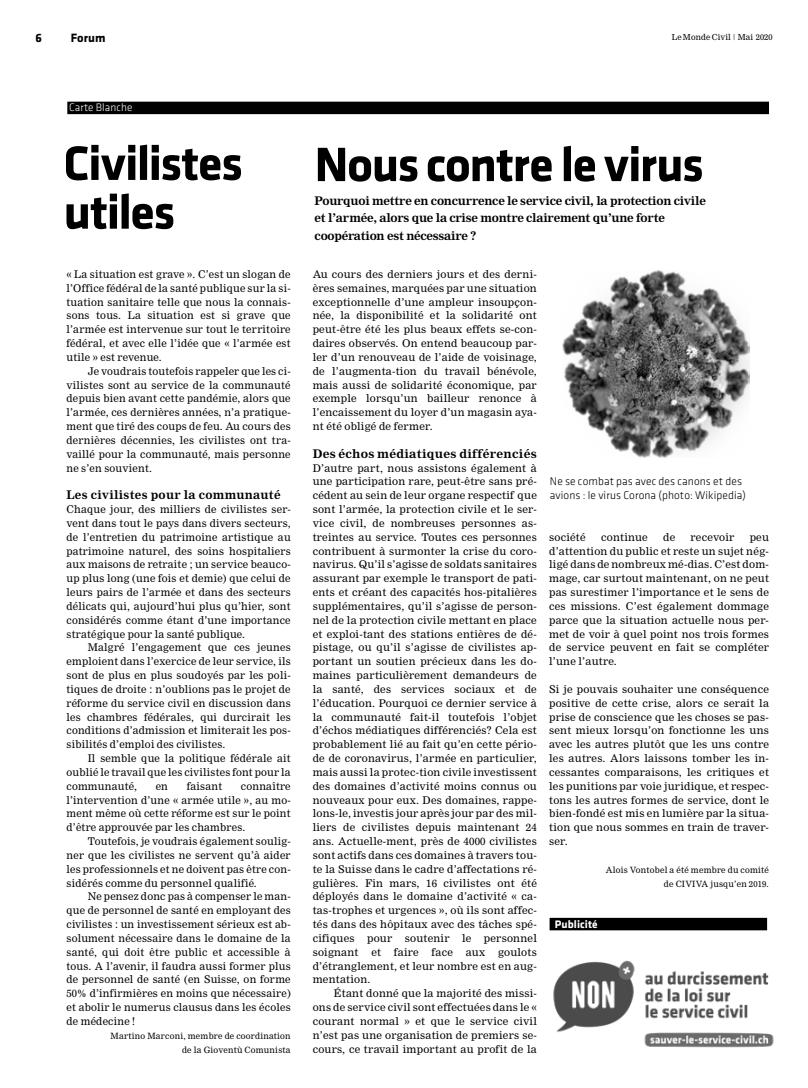
<style>
.page{position:relative;width:808px;height:1088px;background:#fff}
.page>*{position:absolute;margin:0;border:0;box-sizing:border-box;transform-origin:0 0}
.t1{font:700 50px/48.8px "Klavika";letter-spacing:-.03em;color:#000}
.t2{font:700 12.5px "Klavika";color:#000}
.t3{font:700 11.62px/17.5px "Nimrod MT Std";letter-spacing:-.02em;color:#000}
.t4{font:700 11.62px "Nimrod MT Std";letter-spacing:.02em;color:#000}
.t5{font:300 11.5px/13.9px "Klavika";letter-spacing:.01em;color:#000}
.t6{font:300 11.25px "Klavika";letter-spacing:.01em;color:#fff}
.t7{font:700 11.25px "Klavika";letter-spacing:.01em;color:#fff}
.t8{font:10.38px/13.9px "Nimrod MT Std";letter-spacing:.02em;color:#000;text-align:justify}
.t9{font:8.5px/13.9px "Nimrod MT Std";letter-spacing:.025em;color:#000;text-align:right}
.t10{font:8.12px "Nimrod MT Std";letter-spacing:.02em;color:#000}
</style>
<div class="page">
<img style="left:562px;top:270px;width:188px;height:188px">
<div style="left:67px;top:102px;width:702px;height:12px;background:#000"></div>
<img style="left:553px;top:960px;width:221px;height:88px">
<div style="left:550px;top:918px;width:217px;height:12px;background:#000"></div>
<p class="t2" style="left:35px;top:31px;width:8px">6</p>
<p class="t2" style="left:71px;top:31px;width:36px">Forum</p>
<p class="t10" style="left:672px;top:32px;width:102px">Le Monde Civil | Mai 2020</p>
<p class="t6" style="left:69px;top:102px;width:65px">Carte Blanche</p>
<h1 class="t1" style="left:63px;top:140px;width:181px">Civilistes utiles</h1>
<p class="t8" style="left:66px;top:267px;width:226px">« La situation est grave ». C’est un slogan de l’Office fédéral de la santé publique sur la si&shy;tuation sanitaire telle que nous la connais&shy;sons tous. La situation est si grave que l’armée est intervenue sur tout le territoire fédéral, et avec elle l’idée que « l’armée est utile » est revenue.</p>
<p class="t8" style="left:66px;top:364px;width:226px;text-indent:21px">Je voudrais toutefois rappeler que les ci&shy;vilistes sont au service de la communauté depuis bien avant cette pandémie, alors que l’armée, ces dernières années, n’a pratique&shy;ment que tiré des coups de feu. Au cours des dernières décennies, les civilistes ont tra&shy;vaillé pour la communauté, mais personne ne s’en souvient.</p>
<p class="t4" style="left:66px;top:488px;width:216px">Les civilistes pour la communauté</p>
<p class="t8" style="left:66px;top:502px;width:226px">Chaque jour, des milliers de civilistes ser&shy;vent dans tout le pays dans divers secteurs, de l’entretien du patrimoine artistique au patrimoine naturel, des soins hospitaliers aux maisons de retraite ; un service beauco&shy;up plus long (une fois et demie) que celui de leurs pairs de l’armée et dans des secteurs délicats qui, aujourd’hui plus qu’hier, sont considérés comme étant d’une importance stratégique pour la santé publique.</p>
<p class="t8" style="left:66px;top:641px;width:226px;text-indent:21px">Malgré l’engagement que ces jeunes emploient dans l’exercice de leur service, ils sont de plus en plus soudoyés par les poli&shy;tiques de droite : n’oublions pas le projet de réforme du service civil en discussion dans les chambres fédérales, qui durcirait les conditions d’admission et limiterait les pos&shy;sibilités d’emploi des civilistes.</p>
<p class="t8" style="left:66px;top:751px;width:226px;text-indent:21px">Il semble que la politique fédérale ait oublié le travail que les civilistes font pour la communauté,</p>
<p class="t8" style="left:66px;top:779px;width:226px;text-indent:174px">connaître l’intervention d’une « armée utile », au mo&shy;ment même où cette réforme est sur le point d’être approuvée par les chambres.</p>
<p class="t8" style="left:66px;top:834px;width:226px;text-indent:21px">Toutefois, je voudrais également soulig&shy;ner que les civilistes ne servent qu’à aider les professionnels et ne doivent pas être con&shy;sidérés comme du personnel qualifié.</p>
<p class="t8" style="left:66px;top:890px;width:226px;text-indent:21px">Ne pensez donc pas à compenser le man&shy;que de personnel de santé en employant des civilistes : un investissement sérieux est ab&shy;solument nécessaire dans le domaine de la santé, qui doit être public et accessible à tous. A l’avenir, il faudra aussi former plus de personnel de santé (en Suisse, on forme 50% d’infirmières en moins que nécessaire) et abolir le numerus clausus dans les écoles de médecine !</p>
<p class="t9" style="left:111px;top:1029px;width:182px">Martino Marconi, membre de coordination de la Gioventù Comunista</p>
<p class="t8" style="left:156px;top:779px;width:14px">en</p>
<p class="t8" style="left:187px;top:779px;width:37px">faisant</p>
<h1 class="t1" style="left:315px;top:141px;width:390px">Nous contre le virus</h1>
<p class="t3" style="left:315px;top:192px;width:393px">Pourquoi mettre en concurrence le service civil, la protection civile et l’armée, alors que la crise montre clairement qu’une forte coopération est nécessaire ?</p>
<p class="t8" style="left:313px;top:267px;width:226px">Au cours des derniers jours et des derni&shy;ères semaines, marquées par une situation exceptionnelle d’une ampleur insoupçon&shy;née, la disponibilité et la solidarité ont peut-être été les plus beaux effets se-con&shy;daires observés. On entend beaucoup par&shy;ler d’un renouveau de l’aide de voisinage, de l’augmenta-tion du travail bénévole, mais aussi de solidarité économique, par exemple lorsqu’un bailleur renonce à l’encaissement du loyer d’un magasin aya&shy;nt été obligé de fermer.</p>
<p class="t4" style="left:313px;top:447px;width:226px">Des échos médiatiques différenciés</p>
<p class="t8" style="left:313px;top:461px;width:226px">D’autre part, nous assistons également à une participation rare, peut-être sans pré&shy;cédent au sein de leur organe respectif que sont l’armée, la protection civile et le ser&shy;vice civil, de nombreuses personnes as&shy;treintes au service. Toutes ces personnes contribuent à surmonter la crise du coro&shy;navirus. Qu’il s’agisse de soldats sanitaires assurant par exemple le transport de pati&shy;ents et créant des capacités hos-pitalières supplémentaires, qu’il s’agisse de person&shy;nel de la protection civile mettant en place et exploi-tant des stations entières de dé&shy;pistage, ou qu’il s’agisse de civilistes ap&shy;portant un soutien précieux dans les do&shy;maines particulièrement demandeurs de la santé, des services sociaux et de l’éducation. Pourquoi ce dernier service à la communauté fait-il toutefois l’objet d’échos médiatiques différenciés? Cela est probablement lié au fait qu’en cette pério&shy;de de coronavirus, l’armée en particulier, mais aussi la protec-tion civile investissent des domaines d’activité moins connus ou nouveaux pour eux. Des domaines, rappe&shy;lons-le, investis jour après jour par des mil&shy;liers de civilistes depuis maintenant 24 ans. Actuelle-ment, près de 4000 civilistes sont actifs dans ces domaines à travers tou&shy;te la Suisse dans le cadre d’affectations ré&shy;gulières. Fin mars, 16 civilistes ont été déployés dans le domaine d’activité « ca&shy;tas-trophes et urgences », où ils sont affec&shy;tés dans des hôpitaux avec des tâches spé&shy;cifiques pour soutenir le personnel soignant et faire face aux goulots d’étranglement, et leur nombre est en aug&shy;mentation.</p>
<p class="t8" style="left:313px;top:987px;width:226px;text-indent:21px">Étant donné que la majorité des missi&shy;ons de service civil sont effectuées dans le « courant normal » et que le service civil n’est pas une organisation de premiers se&shy;cours, ce travail important au profit de la</p>
<p class="t5" style="left:550px;top:475px;width:198px">Ne se combat pas avec des canons et des avions : le virus Corona (photo: Wikipedia)</p>
<p class="t8" style="left:549px;top:530px;width:38px">société</p>
<p class="t8" style="left:601px;top:530px;width:48px">continue</p>
<p class="t8" style="left:663px;top:530px;width:14px">de</p>
<p class="t8" style="left:691px;top:530px;width:45px">recevoir</p>
<p class="t8" style="left:549px;top:530px;width:221px;text-indent:201px">peu d’attention du public et reste un sujet nég&shy;ligé dans de nombreux mé-dias. C’est dom&shy;mage, car surtout maintenant, on ne peut pas surestimer l’importance et le sens de ces missions. C’est également dommage parce que la situation actuelle nous per&shy;met de voir à quel point nos trois formes de service peuvent en fait se compléter l’une l’autre.</p>
<p class="t8" style="left:549px;top:682px;width:221px">Si je pouvais souhaiter une conséquence positive de cette crise, alors ce serait la prise de conscience que les choses se pas&shy;sent mieux lorsqu’on fonctionne les uns avec les autres plutôt que les uns contre les autres. Alors laissons tomber les in&shy;cessantes comparaisons, les critiques et les punitions par voie juridique, et respec&shy;tons les autres formes de service, dont le bien-fondé est mis en lumière par la situa&shy;tion que nous sommes en train de traver&shy;ser.</p>
<p class="t9" style="left:606px;top:863px;width:165px">Alois Vontobel a été membre du comité de CIVIVA jusqu’en 2019.</p>
<p class="t7" style="left:555px;top:918px;width:45px">Publicité</p>
</div>
